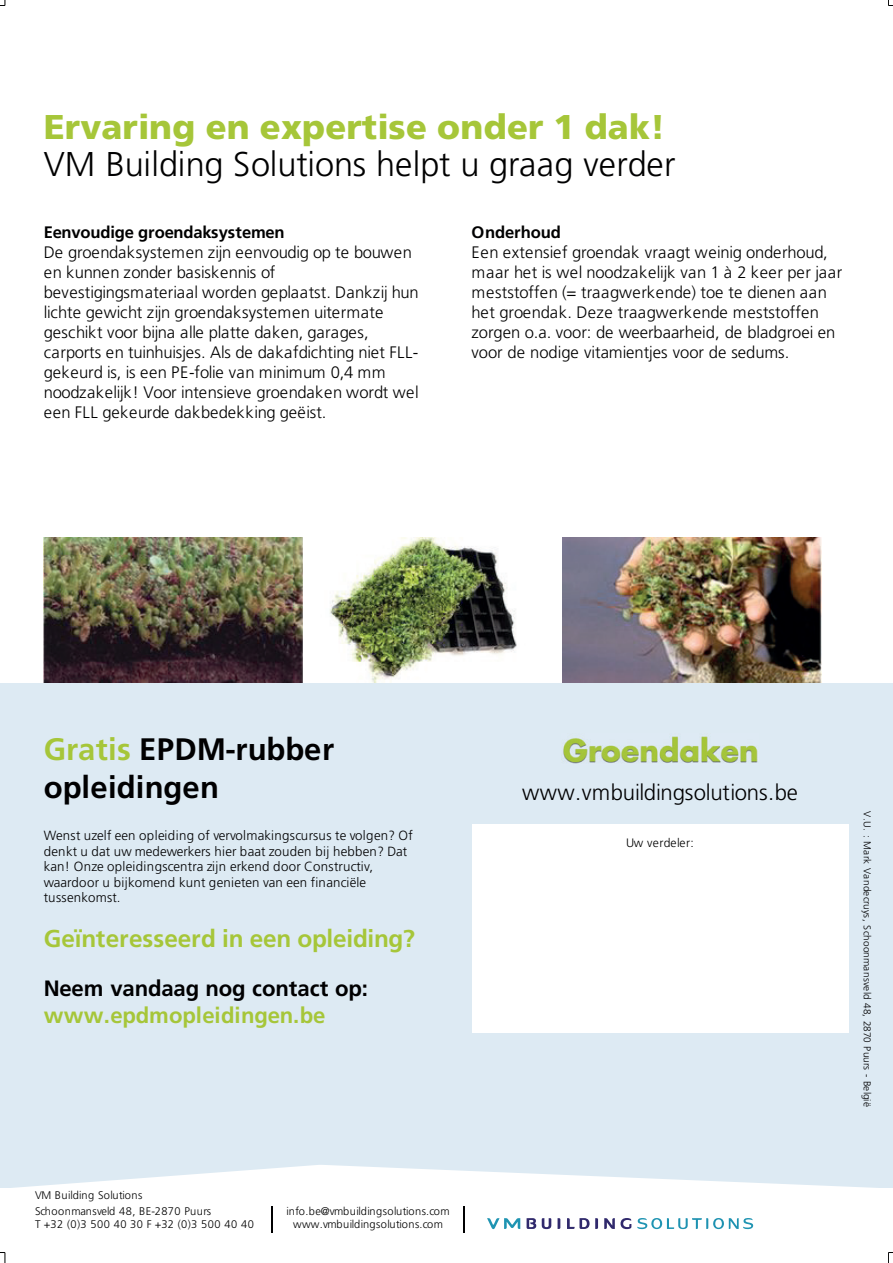
<style>
.page{position:relative;width:893px;height:1263px;background:#fff}
.page>*{position:absolute;margin:0;border:0;box-sizing:border-box;transform-origin:0 0}
.t1{font:300 34.35px "Frutiger LT Std";letter-spacing:-.01em;color:#000001}
.t2{font:900 34.35px "Frutiger LT Std";letter-spacing:.005em;color:#a6c639}
.t3{font:700 31.05px/37.7px "Frutiger LT Std";letter-spacing:.005em;color:#000001}
.t4{font:700 24.45px "Frutiger LT Std";letter-spacing:-.01em;color:#a6c639}
.t5{font:300 22.2px "Frutiger LT Std";letter-spacing:-.005em;color:#000001}
.t6{font:700 22.2px "Frutiger LT Std";letter-spacing:-.005em;color:#000001}
.t7{font:700 22.2px "Frutiger LT Std";letter-spacing:-.005em;color:#a6c639}
.t8{font:300 16.65px/20px "Frutiger LT Std";color:#000001}
.t9{font:700 16.65px "Frutiger LT Std";letter-spacing:-.01em;color:#000001}
.t10{font:300 13.35px/15.5px "Frutiger LT Std";letter-spacing:.025em;color:#000001}
.t11{font:300 12.15px "Frutiger LT Std";letter-spacing:.02em;color:#000001}
.t12{font:300 11.1px/15.5px "Frutiger LT Std";letter-spacing:.045em;color:#000001}
.t13{font:300 11.1px/13.4px "Frutiger LT Std";letter-spacing:.02em;color:#000001;text-align:center}
.t14{font:300 9.9px "Frutiger LT Std";color:#000001}
.s1{color:#a6c639}
</style>
<div class="page">
<svg style="left:0;top:0;width:6px;height:6px"></svg>
<svg style="left:888px;top:1252px;width:5px;height:11px"></svg>
<svg style="left:0;top:1252px;width:6px;height:11px"></svg>
<svg style="left:271px;top:1206px;width:1px;height:26px"></svg>
<svg style="left:464px;top:1206px;width:1px;height:26px"></svg>
<svg style="left:542px;top:1218px;width:9px;height:11px"></svg>
<svg style="left:527px;top:1218px;width:9px;height:11px"></svg>
<svg style="left:567px;top:1218px;width:31px;height:11px"></svg>
<svg style="left:558px;top:1218px;width:2px;height:11px"></svg>
<svg style="left:604px;top:1218px;width:27px;height:11px"></svg>
<svg style="left:637px;top:1218px;width:116px;height:11px"></svg>
<svg style="left:487px;top:1218px;width:33px;height:11px"></svg>
<img style="left:44px;top:538px;width:778px;height:146px">
<div style="left:0;top:684px;width:893px;height:504px;background:#ddeaf3"></div>
<div style="left:472px;top:825px;width:376px;height:208px;background:#fff"></div>
<img style="left:563px;top:736px;width:195px;height:28px">
<svg style="left:15px;top:1165px;width:857px;height:23px"></svg>
<h1 class="t2" style="left:44px;top:112px;width:623px">Ervaring en expertise onder 1 dak!</h1>
<h1 class="t1" style="left:44px;top:150px;width:633px">VM Building Solutions helpt u graag verder</h1>
<p class="t9" style="left:44px;top:226px;width:242px">Eenvoudige groendaksystemen</p>
<p class="t8" style="left:44px;top:244px;width:376px">De groendaksystemen zijn eenvoudig op te bouwen en kunnen zonder basiskennis of bevestigingsmateriaal worden geplaatst. Dankzij hun lichte gewicht zijn groendaksystemen uitermate geschikt voor bijna alle platte daken, garages, carports en tuinhuisjes. Als de dakafdichting niet FLL&shy;gekeurd is, is een PE-folie van minimum 0,4 mm noodzakelijk! Voor intensieve groendaken wordt wel een FLL gekeurde dakbedekking geëist.</p>
<p class="t9" style="left:472px;top:226px;width:91px">Onderhoud</p>
<p class="t8" style="left:472px;top:244px;width:372px">Een extensief groendak vraagt weinig onderhoud, maar het is wel noodzakelijk van 1 à 2 keer per jaar meststoffen (= traagwerkende) toe te dienen aan het groendak. Deze traagwerkende meststoffen zorgen o.a. voor: de weerbaarheid, de bladgroei en voor de nodige vitamientjes voor de sedums.</p>
<h2 class="t3" style="left:44px;top:733px;width:292px"><span class="s1">Gratis</span> EPDM-rubber opleidingen</h2>
<p class="t10" style="left:44px;top:829px;width:370px">Wenst uzelf een opleiding of vervolmakingscursus te volgen? Of denkt u dat uw medewerkers hier baat zouden bij hebben? Dat kan! Onze opleidingscentra zijn erkend door Constructiv, waardoor u bijkomend kunt genieten van een financiële tussenkomst.</p>
<h3 class="t4" style="left:44px;top:928px;width:373px">Geïnteresseerd in een opleiding?</h3>
<h3 class="t6" style="left:44px;top:979px;width:326px">Neem vandaag nog contact op:</h3>
<h3 class="t7" style="left:44px;top:1006px;width:283px">www.epdmopleidingen.be</h3>
<p class="t12" style="left:35px;top:1188px;width:178px">VM Building Solutions<br>Schoonmansveld 48, BE-2870 Puurs</p>
<p class="t12" style="left:35px;top:1217px;width:220px">T +32 (0)3 500 40 30 F +32 (0)3 500 40 40</p>
<p class="t13" style="left:287px;top:1205px;width:165px">info.be@vmbuildingsolutions.com www.vmbuildingsolutions.com</p>
<h3 class="t5" style="left:522px;top:783px;width:277px">www.vmbuildingsolutions.be</h3>
<p class="t11" style="left:626px;top:837px;width:69px">Uw verdeler:</p>
<p class="t14" style="left:871px;top:811px;width:297px;rotate:90deg">V.U. : Mark Vandecruys, Schoonmansveld 48, 2870 Puurs - België</p>
</div>
